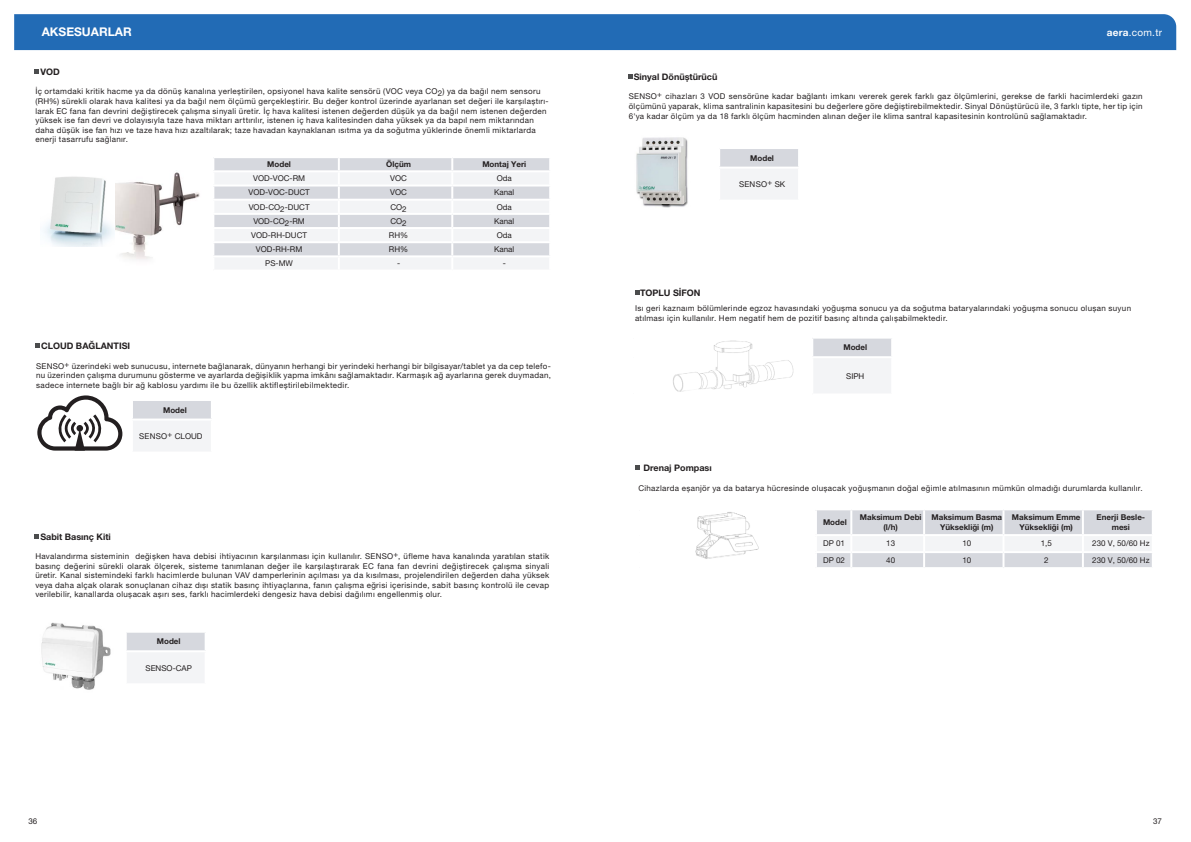
<style>
.page{position:relative;width:1191px;height:842px;background:#fff}
.page>*{position:absolute;margin:0;border:0;box-sizing:border-box;transform-origin:0 0}
.t1{font:700 12px "Helvetica Neue LT Pro";color:#fff}
.t2{font:10px "Helvetica Neue LT Pro";color:#fff}
.t3{font:700 9px "Helvetica Neue LT Pro";color:#231f20}
.t4{font:8px/9.6px "Helvetica Neue LT Pro";letter-spacing:.035em;color:#231f20;text-align:justify}
.t5{font:700 8px/9.6px "Helvetica Neue LT Pro";color:#231f20;text-align:center}
.t6{font:8px "Helvetica Neue LT Pro";color:#231f20}
.t7{font:8px "Helvetica Neue LT Pro";letter-spacing:.015em;color:#231f20}
.s1{font-weight:700}
</style>
<div class="page">
<div style="left:14px;top:14px;width:1162px;height:36px;background:#226bb5"></div>
<svg style="left:628px;top:74px;width:4px;height:5px"></svg>
<svg style="left:35px;top:534px;width:4px;height:4px"></svg>
<div style="left:126px;top:632px;width:80px;height:19px;background:#d6d8de"></div>
<div style="left:126px;top:651px;width:80px;height:33px;background:#f3f4f6"></div>
<hr style="left:126px;top:631px;width:81px;height:2px;background:#fff">
<svg style="left:126px;top:633px;width:1px;height:17px"></svg>
<hr style="left:125px;top:650px;width:82px;height:2px;background:#fff">
<hr style="left:125px;top:652px;width:2px;height:31px;background:#fff">
<hr style="left:126px;top:683px;width:81px;height:2px;background:#fff">
<svg style="left:205px;top:633px;width:1px;height:17px"></svg>
<hr style="left:205px;top:652px;width:2px;height:31px;background:#fff">
<div style="left:719px;top:148px;width:80px;height:20px;background:#d6d8de"></div>
<div style="left:719px;top:168px;width:80px;height:33px;background:#f3f4f6"></div>
<hr style="left:719px;top:147px;width:81px;height:2px;background:#fff">
<svg style="left:719px;top:149px;width:1px;height:18px"></svg>
<hr style="left:718px;top:167px;width:82px;height:2px;background:#fff">
<hr style="left:718px;top:169px;width:2px;height:31px;background:#fff">
<hr style="left:719px;top:200px;width:81px;height:2px;background:#fff">
<svg style="left:798px;top:149px;width:1px;height:18px"></svg>
<hr style="left:798px;top:169px;width:2px;height:31px;background:#fff">
<img style="left:41px;top:622px;width:70px;height:68px">
<img style="left:636px;top:137px;width:52px;height:71px">
<svg style="left:214px;top:158px;width:336px;height:111px"></svg>
<hr style="left:212px;top:255px;width:127px;height:2px;background:#fff">
<hr style="left:339px;top:255px;width:113px;height:2px;background:#fff">
<hr style="left:452px;top:255px;width:99px;height:2px;background:#fff">
<svg style="left:35px;top:70px;width:4px;height:4px"></svg>
<img style="left:115px;top:172px;width:85px;height:88px">
<img style="left:43px;top:176px;width:71px;height:70px">
<svg style="left:36px;top:344px;width:4px;height:4px"></svg>
<div style="left:132px;top:400px;width:80px;height:20px;background:#d6d8de"></div>
<div style="left:132px;top:420px;width:80px;height:33px;background:#f3f4f6"></div>
<hr style="left:132px;top:399px;width:81px;height:2px;background:#fff">
<svg style="left:132px;top:401px;width:1px;height:18px"></svg>
<hr style="left:131px;top:419px;width:82px;height:2px;background:#fff">
<hr style="left:131px;top:421px;width:2px;height:31px;background:#fff">
<hr style="left:132px;top:452px;width:81px;height:2px;background:#fff">
<svg style="left:211px;top:401px;width:1px;height:18px"></svg>
<hr style="left:211px;top:421px;width:2px;height:31px;background:#fff">
<svg style="left:37px;top:395px;width:85px;height:56px"></svg>
<svg style="left:635px;top:290px;width:4px;height:4px"></svg>
<svg style="left:812px;top:338px;width:80px;height:55px"></svg>
<hr style="left:891px;top:358px;width:2px;height:35px;background:#fff">
<img style="left:673px;top:340px;width:121px;height:52px">
<svg style="left:817px;top:510px;width:335px;height:58px"></svg>
<img style="left:695px;top:512px;width:64px;height:47px">
<svg style="left:635px;top:466px;width:5px;height:4px"></svg>
<p class="t1" style="left:42px;top:24px;width:92px">AKSESUARLAR</p>
<p class="t2" style="left:1106px;top:26px;width:57px"><span class="s1">aera</span>.com.tr</p>
<p class="t3" style="left:634px;top:71px;width:85px">Sinyal Dönüştürücü</p>
<p class="t4" style="left:629px;top:92px;width:515px">SENSO+ cihazları 3 VOD sensörüne kadar bağlantı imkanı vererek gerek farklı gaz ölçümlerini, gerekse de farkli hacimlerdeki gazın ölçümünü yaparak, klima santralinin kapasitesini bu değerlere göre değiştirebilmektedir. Sinyal Dönüştürücü ile, 3 farklı tipte, her tip için 6'ya kadar ölçüm ya da 18 farklı ölçüm hacminden alınan değer ile klima santral kapasitesinin kontrolünü sağlamaktadır.</p>
<p class="t3" style="left:40px;top:66px;width:21px">VOD</p>
<p class="t4" style="left:35px;top:87px;width:515px;text-align:left">İç ortamdaki kritik hacme ya da dönüş kanalına yerleştirilen, opsiyonel hava kalite sensörü (VOC veya CO2) ya da bağıl nem sensoru (RH%) sürekli olarak hava kalitesi ya da bağıl nem ölçümü gerçekleştirir. Bu değer kontrol üzerinde ayarlanan set değeri ile karşılaştırı&shy;larak EC fana fan devrini değiştirecek çalışma sinyali üretir. İç hava kalitesi istenen değerden düşük ya da bağıl nem istenen değerden yüksek ise fan devri ve dolayısıyla taze hava miktarı arttırılır, istenen iç hava kalitesinden daha yüksek ya da bapıl nem miktarından daha düşük ise fan hızı ve taze hava hızı azaltılarak; taze havadan kaynaklanan ısıtma ya da soğutma yüklerinde önemli miktarlarda enerji tasarrufu sağlanır.</p>
<p class="t5" style="left:267px;top:159px;width:25px">Model</p>
<p class="t5" style="left:386px;top:159px;width:26px">Ölçüm</p>
<p class="t5" style="left:482px;top:159px;width:45px">Montaj Yeri</p>
<p class="t4" style="left:253px;top:174px;width:54px">VOD-VOC-RM</p>
<p class="t4" style="left:390px;top:174px;width:18px">VOC</p>
<p class="t4" style="left:497px;top:174px;width:17px">Oda</p>
<p class="t6" style="left:248px;top:188px;width:63px">VOD-VOC-DUCT</p>
<p class="t4" style="left:390px;top:188px;width:18px">VOC</p>
<p class="t4" style="left:494px;top:188px;width:22px">Kanal</p>
<p class="t6" style="left:249px;top:202px;width:62px">VOD-CO2-DUCT</p>
<p class="t4" style="left:390px;top:202px;width:18px">CO2</p>
<p class="t4" style="left:497px;top:202px;width:17px">Oda</p>
<p class="t4" style="left:253px;top:216px;width:53px">VOD-CO2-RM</p>
<p class="t4" style="left:390px;top:216px;width:18px">CO2</p>
<p class="t4" style="left:494px;top:216px;width:22px">Kanal</p>
<p class="t6" style="left:251px;top:230px;width:57px">VOD-RH-DUCT</p>
<p class="t4" style="left:389px;top:230px;width:21px">RH%</p>
<p class="t4" style="left:497px;top:230px;width:17px">Oda</p>
<p class="t4" style="left:256px;top:244px;width:48px">VOD-RH-RM</p>
<p class="t4" style="left:389px;top:244px;width:21px">RH%</p>
<p class="t4" style="left:494px;top:244px;width:22px">Kanal</p>
<p class="t4" style="left:265px;top:259px;width:29px">PS-MW</p>
<p class="t4" style="left:397px;top:259px;width:5px">-</p>
<p class="t4" style="left:503px;top:259px;width:5px">-</p>
<p class="t5" style="left:750px;top:153px;width:25px">Model</p>
<p class="t4" style="left:739px;top:179px;width:48px">SENSO+ SK</p>
<p class="t3" style="left:41px;top:341px;width:91px">CLOUD BAĞLANTISI</p>
<p class="t4" style="left:36px;top:361px;width:516px">SENSO+ üzerindeki web sunucusu, internete bağlanarak, dünyanın herhangi bir yerindeki herhangi bir bilgisayar/tablet ya da cep telefo&shy;nu üzerinden çalışma durumunu gösterme ve ayarlarda değişiklik yapma imkânı sağlamaktadır. Karmaşık ağ ayarlarına gerek duymadan, sadece internete bağlı bir ağ kablosu yardımı ile bu özellik aktifleştirilebilmektedir.</p>
<p class="t5" style="left:163px;top:405px;width:25px">Model</p>
<p class="t7" style="left:139px;top:431px;width:65px">SENSO+ CLOUD</p>
<p class="t3" style="left:40px;top:531px;width:72px">Sabit Basınç Kiti</p>
<p class="t4" style="left:35px;top:551px;width:515px">Havalandırma sisteminin değişken hava debisi ihtiyacının karşılanması için kullanılır. SENSO+, üfleme hava kanalında yaratılan statik basınç değerini sürekli olarak ölçerek, sisteme tanımlanan değer ile karşılaştırarak EC fana fan devrini değiştirecek çalışma sinyali üretir. Kanal sistemindeki farklı hacimlerde bulunan VAV damperlerinin açılması ya da kısılması, projelendirilen değerden daha yüksek veya daha alçak olarak sonuçlanan cihaz dışı statik basınç ihtiyaçlarına, fanın çalışma eğrisi içerisinde, sabit basınç kontrolü ile cevap verilebilir, kanallarda oluşacak aşırı ses, farklı hacimlerdeki dengesiz hava debisi dağılımı engellenmiş olur.</p>
<p class="t5" style="left:157px;top:636px;width:25px">Model</p>
<p class="t6" style="left:146px;top:663px;width:48px">SENSO-CAP</p>
<p class="t3" style="left:640px;top:287px;width:62px">TOPLU SİFON</p>
<p class="t4" style="left:635px;top:303px;width:497px">Isı geri kaznaım bölümlerinde egzoz havasındaki yoğuşma sonucu ya da soğutma bataryalarındaki yoğuşma sonucu oluşan suyun atılması için kullanılır. Hem negatif hem de pozitif basınç altında çalışabilmektedir.</p>
<p class="t5" style="left:843px;top:342px;width:25px">Model</p>
<p class="t4" style="left:846px;top:371px;width:20px">SIPH</p>
<p class="t3" style="left:643px;top:462px;width:70px">Drenaj Pompası</p>
<p class="t4" style="left:638px;top:483px;width:506px">Cihazlarda eşanjör ya da batarya hücresinde oluşacak yoğuşmanın doğal eğimle atılmasının mümkün olmadığı durumlarda kullanılır.</p>
<p class="t5" style="left:823px;top:517px;width:25px">Model</p>
<p class="t5" style="left:860px;top:512px;width:63px">Maksimum Debi (l/h)</p>
<p class="t5" style="left:931px;top:512px;width:72px">Maksimum Basma<br>Yüksekliği (m)</p>
<p class="t5" style="left:1012px;top:512px;width:70px">Maksimum Emme<br>Yüksekliği (m)</p>
<p class="t5" style="left:1096px;top:512px;width:50px">Enerji Besle&shy;mesi</p>
<p class="t4" style="left:823px;top:539px;width:23px">DP 01</p>
<p class="t4" style="left:886px;top:539px;width:10px">13</p>
<p class="t4" style="left:962px;top:539px;width:10px">10</p>
<p class="t4" style="left:1040px;top:539px;width:13px">1,5</p>
<p class="t4" style="left:1092px;top:539px;width:59px">230 V, 50/60 Hz</p>
<p class="t4" style="left:823px;top:555px;width:23px">DP 02</p>
<p class="t4" style="left:886px;top:555px;width:10px">40</p>
<p class="t4" style="left:962px;top:555px;width:10px">10</p>
<p class="t4" style="left:1044px;top:555px;width:6px">2</p>
<p class="t4" style="left:1092px;top:555px;width:59px">230 V, 50/60 Hz</p>
<p class="t4" style="left:28px;top:816px;width:10px">36</p>
<p class="t4" style="left:1153px;top:816px;width:10px">37</p>
</div>
